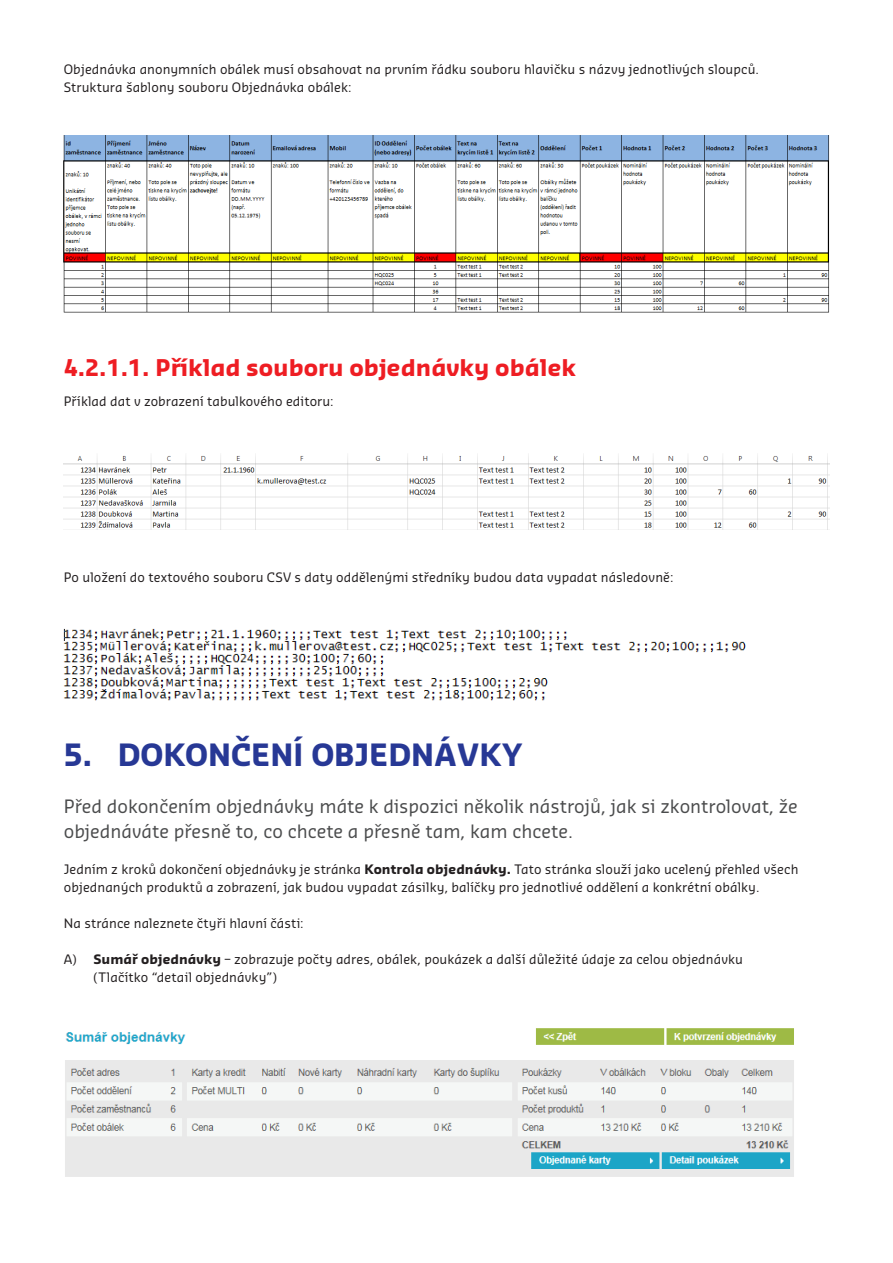
<style>
.page{position:relative;width:893px;height:1263px;background:#fff}
.page>*{position:absolute;margin:0;border:0;box-sizing:border-box;transform-origin:0 0}
.subheadline_1_-_BLUE{font:700 30px "Sansa Pro";color:#273895}
.subheadline_2_-_RED{font:700 22.5px "Sansa Pro";color:#ee1d23}
.perex{font:18px/25.5px "Sansa Pro";color:#4b4c4d}
.chleba{font:12.75px/18px "Sansa Pro";letter-spacing:.01em;color:#231f20}
.s1{font-weight:700}
</style>
<div class="page">
<img style="left:64px;top:135px;width:765px;height:178px">
<img style="left:64px;top:454px;width:765px;height:75px">
<img style="left:64px;top:628px;width:682px;height:73px">
<img style="left:65px;top:1028px;width:729px;height:149px">
<p class="chleba" style="left:64px;top:60px;width:697px">Objednávka anonymních obálek musí obsahovat na prvním řádku souboru hlavičku s názvy jednotlivých sloupců.</p>
<p class="chleba" style="left:64px;top:78px;width:289px">Struktura šablony souboru Objednávka obálek:</p>
<p class="subheadline_2_-_RED" style="left:64px;top:352px;width:514px">4.2.1.1. Příklad souboru objednávky obálek</p>
<p class="chleba" style="left:64px;top:392px;width:271px">Příklad dat v zobrazení tabulkového editoru:</p>
<p class="chleba" style="left:64px;top:568px;width:611px">Po uložení do textového souboru CSV s daty oddělenými středníky budou data vypadat následovně:</p>
<p class="subheadline_1_-_BLUE" style="left:64px;top:735px;width:461px">5. DOKONČENÍ OBJEDNÁVKY</p>
<p class="perex" style="left:64px;top:793px;width:735px">Před dokončením objednávky máte k dispozici několik nástrojů, jak si zkontrolovat, že objednáváte přesně to, co chcete a přesně tam, kam chcete.</p>
<p class="chleba" style="left:64px;top:860px;width:736px">Jedním z kroků dokončení objednávky je stránka <span class="s1">Kontrola objednávky.</span> Tato stránka slouží jako ucelený přehled všech objednaných produktů a zobrazení, jak budou vypadat zásilky, balíčky pro jednotlivé oddělení a konkrétní obálky.</p>
<p class="chleba" style="left:64px;top:914px;width:241px">Na stránce naleznete čtyři hlavní části:</p>
<p class="chleba" style="left:94px;top:950px;width:651px;text-indent:-30px">A) <span class="s1">Sumář objednávky</span> – zobrazuje počty adres, obálek, poukázek a další důležité údaje za celou objednávku (Tlačítko “detail objednávky”)</p>
</div>
